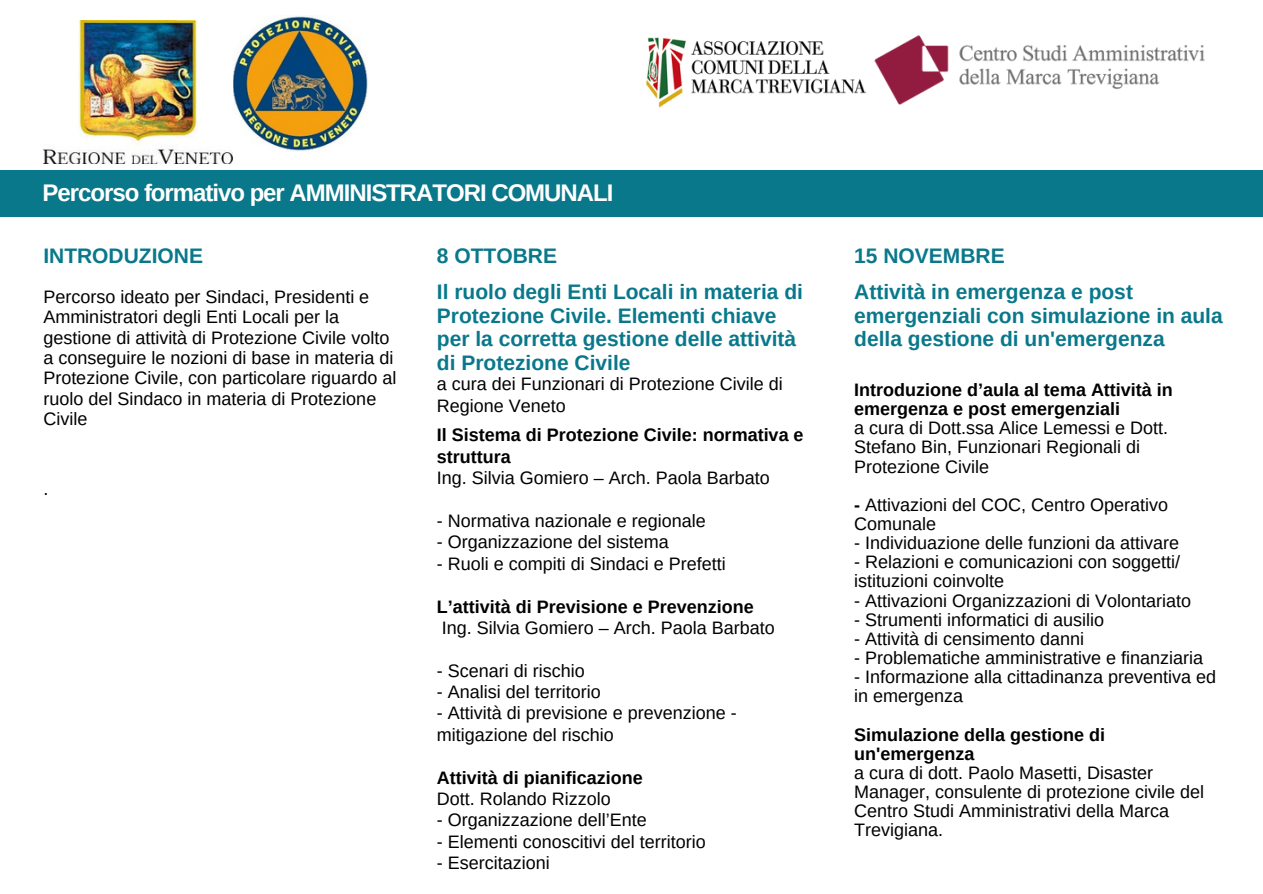
<style>
.page{position:relative;width:1263px;height:894px;background:#fff}
.page>*{position:absolute;margin:0;border:0;box-sizing:border-box;transform-origin:0 0}
.t1{font:700 24px "Arimo";letter-spacing:-.045em;color:#fff}
.t2{font:700 21px/23.7px "Arimo";color:#09788b}
.t3{font:18px/19.2px "Arimo";color:#000}
.t4{font:700 18px/19.2px "Arimo";color:#000}
.s1{font-weight:700}
</style>
<div class="page">
<div style="left:0;top:170px;width:1263px;height:47px;background:#09788b"></div>
<img style="left:646px;top:37px;width:204px;height:71px">
<img style="left:850px;top:35px;width:355px;height:70px">
<img style="left:233px;top:16px;width:135px;height:136px">
<img style="left:43px;top:21px;width:189px;height:142px">
<h1 class="t1" style="left:43px;top:179px;width:572px">Percorso formativo per AMMINISTRATORI COMUNALI</h1>
<p class="t2" style="left:43px;top:244px;width:161px">INTRODUZIONE</p>
<p class="t3" style="left:43px;top:287px;width:354px;line-height:20.2px">Percorso ideato per Sindaci, Presidenti e Amministratori degli Enti Locali per la gestione di attività di Protezione Civile volto a conseguire le nozioni di base in materia di Protezione Civile, con particolare riguardo al ruolo del Sindaco in materia di Protezione Civile</p>
<p class="t3" style="left:43px;top:478px;width:6px">.</p>
<p class="t2" style="left:437px;top:244px;width:122px">8 OTTOBRE</p>
<h2 class="t2" style="left:854px;top:244px;width:152px">15 NOVEMBRE</h2>
<p class="t2" style="left:437px;top:280px;width:368px">Il ruolo degli Enti Locali in materia di Protezione Civile. Elementi chiave per la corretta gestione delle attività di Protezione Civile</p>
<p class="t3" style="left:437px;top:373px;width:347px;line-height:21.3px">a cura dei Funzionari di Protezione Civile di<br>Regione Veneto</p>
<h4 class="t4" style="left:437px;top:424px;width:368px;line-height:21.3px">Il Sistema di Protezione Civile: normativa e struttura</h4>
<p class="t3" style="left:437px;top:468px;width:334px">Ing. Silvia Gomiero – Arch. Paola Barbato</p>
<p class="t3" style="left:437px;top:511px;width:271px">- Normativa nazionale e regionale</p>
<p class="t3" style="left:437px;top:532px;width:233px">- Organizzazione del sistema</p>
<p class="t3" style="left:437px;top:553px;width:290px">- Ruoli e compiti di Sindaci e Prefetti</p>
<p class="t4" style="left:437px;top:596px;width:318px">L’attività di Previsione e Prevenzione</p>
<p class="t3" style="left:442px;top:618px;width:334px">Ing. Silvia Gomiero – Arch. Paola Barbato</p>
<p class="t3" style="left:437px;top:660px;width:149px">- Scenari di rischio</p>
<p class="t3" style="left:437px;top:682px;width:165px">- Analisi del territorio</p>
<p class="t3" style="left:437px;top:702px;width:301px;line-height:21.3px">- Attività di previsione e prevenzione - mitigazione del rischio</p>
<p class="t4" style="left:437px;top:767px;width:207px">Attività di pianificazione</p>
<p class="t3" style="left:437px;top:789px;width:175px">Dott. Rolando Rizzolo</p>
<p class="t3" style="left:437px;top:810px;width:211px">- Organizzazione dell’Ente</p>
<p class="t3" style="left:437px;top:831px;width:270px">- Elementi conoscitivi del territorio</p>
<p class="t3" style="left:437px;top:853px;width:114px">- Esercitazioni</p>
<p class="t2" style="left:854px;top:280px;width:370px">Attività in emergenza e post emergenziali con simulazione in aula della gestione di un'emergenza</p>
<h2 class="t4" style="left:854px;top:380px;width:320px">Introduzione d’aula al tema Attività in emergenza e post emergenziali</h2>
<h3 class="t3" style="left:854px;top:418px;width:315px">a cura di Dott.ssa Alice Lemessi e Dott.<br>Stefano Bin, Funzionari Regionali di<br>Protezione Civile</h3>
<p class="t3" style="left:854px;top:495px;width:315px"><span class="s1">-</span> Attivazioni del COC, Centro Operativo<br>Comunale</p>
<p class="t3" style="left:854px;top:533px;width:326px">- Individuazione delle funzioni da attivare</p>
<p class="t3" style="left:854px;top:552px;width:327px">- Relazioni e comunicazioni con soggetti/ istituzioni coinvolte</p>
<p class="t3" style="left:854px;top:590px;width:338px">- Attivazioni Organizzazioni di Volontariato</p>
<p class="t3" style="left:854px;top:609px;width:251px">- Strumenti informatici di ausilio</p>
<p class="t3" style="left:854px;top:628px;width:231px">- Attività di censimento danni</p>
<p class="t3" style="left:854px;top:648px;width:350px">- Problematiche amministrative e finanziaria</p>
<p class="t3" style="left:854px;top:667px;width:363px">- Informazione alla cittadinanza preventiva ed in emergenza</p>
<p class="t4" style="left:854px;top:724px;width:252px">Simulazione della gestione di un'emergenza</p>
<p class="t3" style="left:854px;top:762px;width:352px">a cura di dott. Paolo Masetti, Disaster<br>Manager, consulente di protezione civile del</p>
<p class="t3" style="left:854px;top:801px;width:316px">Centro Studi Amministrativi della Marca<br>Trevigiana.</p>
</div>
